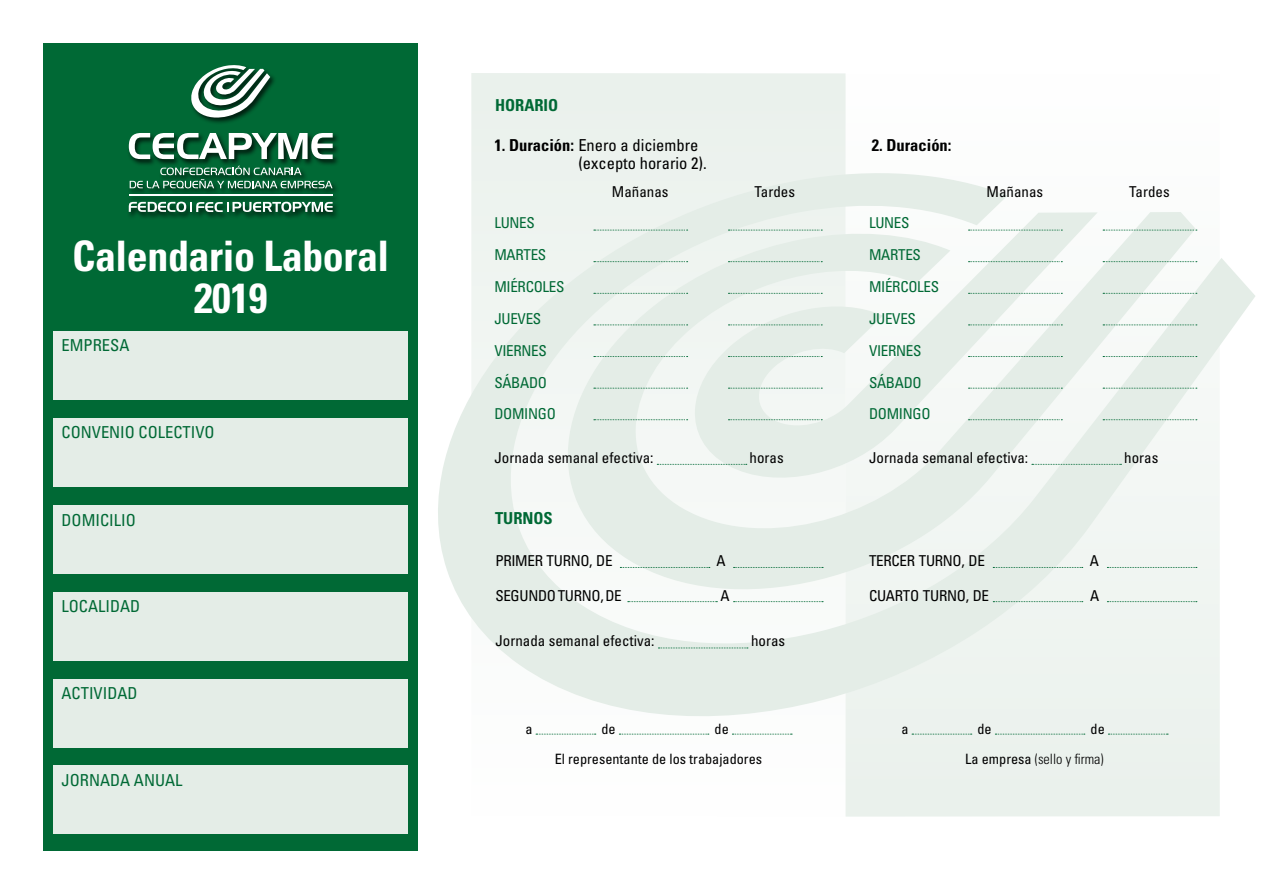
<style>
.page{position:relative;width:1263px;height:893px;background:#fff}
.page>*{position:absolute;margin:0;border:0;box-sizing:border-box;transform-origin:0 0}
.t1{font:700 condensed 42px/42px "Univers LT Std";letter-spacing:-.01em;color:#fff;text-align:center}
.t2{font:condensed 16.5px "Univers LT Std";color:#006935}
.t3{font:condensed 16.5px/18px "Univers LT Std";color:#000}
.t4{font:700 condensed 16.5px "Univers LT Std";color:#006935}
.t5{font:700 condensed 16.5px "Univers LT Std";color:#000}
.t6{font:condensed 15px "Univers LT Std";color:#000}
.t7{font:condensed 15px/31.8px "Univers LT Std";letter-spacing:-.02em;color:#006935}
.t8{font:condensed 15px "Univers LT Std";letter-spacing:-.02em;color:#000}
.t9{font:condensed 14.25px/29.1px "Univers LT Std";color:#000}
.t10{font:300 condensed 14.25px/29.1px "Univers LT Std";color:#000;text-align:right}
.s1{font-weight:700}
.s2{font-weight:400}
</style>
<div class="page">
<div style="left:44px;top:43px;width:374px;height:807px;background:#006935"></div>
<div style="left:471px;top:73px;width:374px;height:744px;background:linear-gradient(to right,#f3f7f5,#f3f7f4)"></div>
<div style="left:845px;top:73px;width:375px;height:744px;background:linear-gradient(to right,#f4f8f5,#f4f7f5)"></div>
<svg style="left:438px;top:168px;width:817px;height:561px"></svg>
<div style="left:54px;top:332px;width:354px;height:68px;background:#e4ede7"></div>
<div style="left:54px;top:418px;width:354px;height:68px;background:#e4ede7"></div>
<div style="left:54px;top:505px;width:354px;height:68px;background:#e4ede7"></div>
<div style="left:54px;top:592px;width:354px;height:68px;background:#e4ede7"></div>
<div style="left:54px;top:679px;width:354px;height:68px;background:#e4ede7"></div>
<div style="left:54px;top:766px;width:354px;height:68px;background:#e4ede7"></div>
<svg style="left:536px;top:734px;width:60px;height:1px"></svg>
<svg style="left:619px;top:734px;width:90px;height:1px"></svg>
<svg style="left:732px;top:734px;width:60px;height:1px"></svg>
<svg style="left:620px;top:567px;width:90px;height:1px"></svg>
<svg style="left:733px;top:567px;width:90px;height:1px"></svg>
<svg style="left:628px;top:601px;width:89px;height:1px"></svg>
<svg style="left:733px;top:601px;width:90px;height:1px"></svg>
<svg style="left:594px;top:230px;width:94px;height:1px"></svg>
<svg style="left:728px;top:230px;width:94px;height:1px"></svg>
<svg style="left:594px;top:261px;width:94px;height:1px"></svg>
<svg style="left:728px;top:261px;width:94px;height:1px"></svg>
<svg style="left:594px;top:293px;width:94px;height:1px"></svg>
<svg style="left:728px;top:293px;width:94px;height:1px"></svg>
<svg style="left:594px;top:325px;width:94px;height:1px"></svg>
<svg style="left:728px;top:325px;width:94px;height:1px"></svg>
<svg style="left:594px;top:356px;width:94px;height:1px"></svg>
<svg style="left:728px;top:356px;width:94px;height:1px"></svg>
<svg style="left:594px;top:388px;width:94px;height:1px"></svg>
<svg style="left:728px;top:388px;width:94px;height:1px"></svg>
<svg style="left:594px;top:419px;width:94px;height:1px"></svg>
<svg style="left:728px;top:419px;width:94px;height:1px"></svg>
<svg style="left:657px;top:464px;width:90px;height:1px"></svg>
<svg style="left:658px;top:648px;width:90px;height:1px"></svg>
<svg style="left:968px;top:230px;width:94px;height:1px"></svg>
<svg style="left:1103px;top:230px;width:94px;height:1px"></svg>
<svg style="left:968px;top:261px;width:94px;height:1px"></svg>
<svg style="left:1103px;top:261px;width:94px;height:1px"></svg>
<svg style="left:968px;top:293px;width:94px;height:1px"></svg>
<svg style="left:1103px;top:293px;width:94px;height:1px"></svg>
<svg style="left:968px;top:325px;width:94px;height:1px"></svg>
<svg style="left:1103px;top:325px;width:94px;height:1px"></svg>
<svg style="left:968px;top:356px;width:94px;height:1px"></svg>
<svg style="left:1103px;top:356px;width:94px;height:1px"></svg>
<svg style="left:968px;top:388px;width:94px;height:1px"></svg>
<svg style="left:1103px;top:388px;width:94px;height:1px"></svg>
<svg style="left:968px;top:419px;width:94px;height:1px"></svg>
<svg style="left:1103px;top:419px;width:94px;height:1px"></svg>
<svg style="left:1032px;top:464px;width:89px;height:1px"></svg>
<svg style="left:993px;top:567px;width:90px;height:1px"></svg>
<svg style="left:1107px;top:567px;width:90px;height:1px"></svg>
<svg style="left:993px;top:601px;width:90px;height:1px"></svg>
<svg style="left:1107px;top:601px;width:90px;height:1px"></svg>
<svg style="left:912px;top:734px;width:60px;height:1px"></svg>
<svg style="left:995px;top:734px;width:90px;height:1px"></svg>
<svg style="left:1108px;top:734px;width:60px;height:1px"></svg>
<div style="left:127px;top:64px;width:213px;height:156px;background:#000;opacity:.75"></div>
<svg style="left:129px;top:202px;width:204px;height:10px;background:#749e89"></svg>
<hr style="left:129px;top:194px;width:204px;height:1px;background:#fff">
<svg style="left:129px;top:133px;width:204px;height:26px"></svg>
<svg style="left:191px;top:65px;width:79px;height:54px"></svg>
<svg style="left:130px;top:166px;width:203px;height:22px"></svg>
<h1 class="t1" style="left:72px;top:234px;width:319px">Calendario Laboral<br>2019</h1>
<p class="t2" style="left:62px;top:335px;width:69px">EMPRESA</p>
<p class="t2" style="left:62px;top:422px;width:155px">CONVENIO COLECTIVO</p>
<p class="t2" style="left:62px;top:509px;width:76px">DOMICILIO</p>
<p class="t2" style="left:62px;top:596px;width:80px">LOCALIDAD</p>
<p class="t2" style="left:62px;top:683px;width:78px">ACTIVIDAD</p>
<p class="t2" style="left:62px;top:770px;width:122px">JORNADA ANUAL</p>
<p class="t4" style="left:495px;top:95px;width:65px">HORARIO</p>
<p class="t3" style="left:578px;top:136px;width:130px;text-indent:-84px"><span class="s1">1. Duración:</span> Enero a diciembre (excepto horario 2).</p>
<p class="t5" style="left:872px;top:135px;width:81px">2. Duración:</p>
<p class="t6" style="left:612px;top:183px;width:58px">Mañanas</p>
<p class="t6" style="left:755px;top:183px;width:42px">Tardes</p>
<p class="t6" style="left:986px;top:183px;width:58px">Mañanas</p>
<p class="t6" style="left:1129px;top:183px;width:42px">Tardes</p>
<p class="t7" style="left:494px;top:207px;width:72px">LUNES<br>MARTES<br>MIÉRCOLES<br>JUEVES<br>VIERNES<br>SÁBADO<br>DOMINGO</p>
<p class="t7" style="left:869px;top:207px;width:72px">LUNES<br>MARTES<br>MIÉRCOLES<br>JUEVES<br>VIERNES<br>SÁBADO<br>DOMINGO</p>
<p class="t6" style="left:494px;top:448px;width:161px">Jornada semanal efectiva:</p>
<p class="t6" style="left:749px;top:448px;width:36px">horas</p>
<p class="t6" style="left:869px;top:448px;width:161px">Jornada semanal efectiva:</p>
<p class="t6" style="left:1124px;top:448px;width:36px">horas</p>
<p class="t4" style="left:495px;top:508px;width:59px">TURNOS</p>
<p class="t8" style="left:495px;top:551px;width:119px">PRIMER TURNO, DE</p>
<p class="t6" style="left:717px;top:551px;width:11px">A</p>
<p class="t8" style="left:495px;top:586px;width:128px">SEGUNDO TURNO, DE</p>
<p class="t6" style="left:720px;top:586px;width:11px">A</p>
<p class="t8" style="left:869px;top:551px;width:117px">TERCER TURNO, DE</p>
<p class="t6" style="left:1090px;top:551px;width:11px">A</p>
<p class="t8" style="left:869px;top:586px;width:122px">CUARTO TURNO, DE</p>
<p class="t6" style="left:1090px;top:586px;width:11px">A</p>
<p class="t6" style="left:495px;top:631px;width:161px">Jornada semanal efectiva:</p>
<p class="t6" style="left:751px;top:631px;width:36px">horas</p>
<p class="t9" style="left:525px;top:715px;width:9px">a</p>
<p class="t9" style="left:601px;top:715px;width:16px">de</p>
<p class="t9" style="left:555px;top:715px;width:209px;text-indent:160px">de<br>El representante de los trabajadores</p>
<p class="t9" style="left:901px;top:715px;width:9px">a</p>
<p class="t9" style="left:977px;top:715px;width:16px">de</p>
<p class="t10" style="left:965px;top:715px;width:141px"><span class="s2">de<br>La empresa</span> (sello y firma)</p>
</div>
